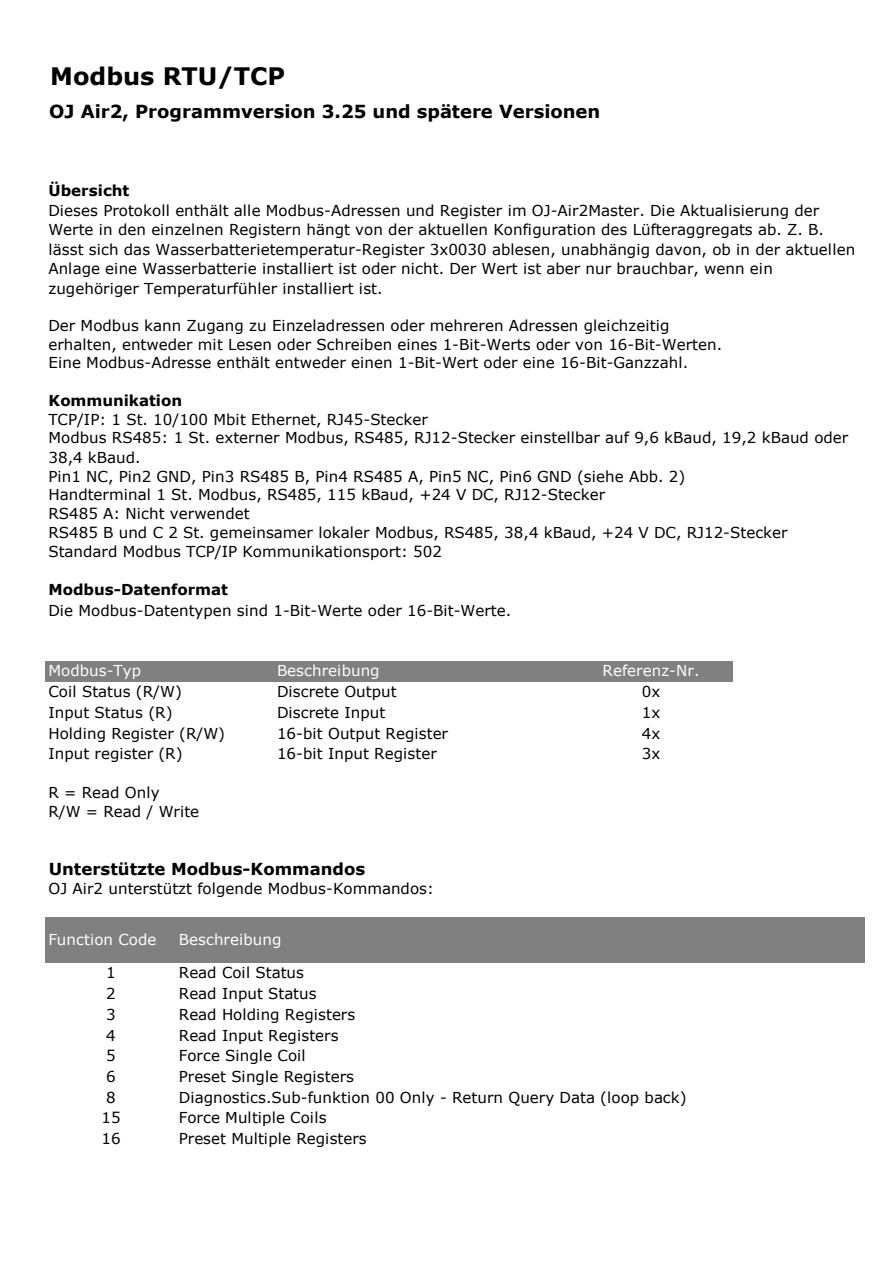
<style>
.page{position:relative;width:893px;height:1263px;background:#fff}
.page>*{position:absolute;margin:0;border:0;box-sizing:border-box;transform-origin:0 0}
.t1{font:700 24px "Verdana";color:#000}
.t2{font:700 18px "Verdana";color:#000}
.t3{font:700 16.5px "Verdana";color:#000}
.t4{font:15px/18.9px "Verdana";color:#000}
.t5{font:15px "Verdana";letter-spacing:.005em;color:#fff}
.t6{font:700 15px "Verdana";letter-spacing:-.005em;color:#000}
.s1{font-weight:700}
</style>
<div class="page">
<div style="left:45px;top:661px;width:687px;height:21px;background:#808080"></div>
<div style="left:45px;top:917px;width:819px;height:46px;background:#808080"></div>
<p class="t1" style="left:50px;top:59px;width:236px">Modbus RTU/TCP</p>
<p class="t2" style="left:49px;top:99px;width:553px">OJ Air2, Programmversion 3.25 und spätere Versionen</p>
<p class="t6" style="left:49px;top:180px;width:82px">Übersicht</p>
<p class="t4" style="left:48px;top:200px;width:808px;line-height:19.5px">Dieses Protokoll enthält alle Modbus-Adressen und Register im OJ-Air2Master. Die Aktualisierung der Werte in den einzelnen Registern hängt von der aktuellen Konfiguration des Lüfteraggregats ab. Z. B. lässt sich das Wasserbatterietemperatur-Register 3x0030 ablesen, unabhängig davon, ob in der aktuellen Anlage eine Wasserbatterie installiert ist oder nicht. Der Wert ist aber nur brauchbar, wenn ein zugehöriger Temperaturfühler installiert ist.</p>
<p class="t4" style="left:48px;top:316px;width:675px">Der Modbus kann Zugang zu Einzeladressen oder mehreren Adressen gleichzeitig erhalten, entweder mit Lesen oder Schreiben eines 1-Bit-Werts oder von 16-Bit-Werten.</p>
<p class="t4" style="left:48px;top:353px;width:641px">Eine Modbus-Adresse enthält entweder einen 1-Bit-Wert oder eine 16-Bit-Ganzzahl.</p>
<p class="t4" style="left:48px;top:391px;width:381px"><span class="s1">Kommunikation<br></span>TCP/IP: 1 St. 10/100 Mbit Ethernet, RJ45-Stecker</p>
<p class="t4" style="left:48px;top:428px;width:801px;line-height:19.5px">Modbus RS485: 1 St. externer Modbus, RS485, RJ12-Stecker einstellbar auf 9,6 kBaud, 19,2 kBaud oder<br>38,4 kBaud.</p>
<p class="t4" style="left:48px;top:466px;width:741px">Pin1 NC, Pin2 GND, Pin3 RS485 B, Pin4 RS485 A, Pin5 NC, Pin6 GND (siehe Abb. 2)<br>Handterminal 1 St. Modbus, RS485, 115 kBaud, +24 V DC, RJ12-Stecker<br>RS485 A: Nicht verwendet<br>RS485 B und C 2 St. gemeinsamer lokaler Modbus, RS485, 38,4 kBaud, +24 V DC, RJ12-Stecker Standard Modbus TCP/IP Kommunikationsport: 502</p>
<p class="t6" style="left:49px;top:578px;width:181px">Modbus-Datenformat</p>
<p class="t4" style="left:48px;top:601px;width:464px">Die Modbus-Datentypen sind 1-Bit-Werte oder 16-Bit-Werte.</p>
<p class="t5" style="left:48px;top:661px;width:94px">Modbus-Typ</p>
<p class="t5" style="left:277px;top:661px;width:104px">Beschreibung</p>
<p class="t5" style="left:603px;top:661px;width:98px">Referenz-Nr.</p>
<p class="t4" style="left:48px;top:682px;width:135px">Coil Status (R/W)</p>
<p class="t4" style="left:277px;top:682px;width:121px">Discrete Output</p>
<p class="t4" style="left:642px;top:682px;width:20px">0x</p>
<p class="t4" style="left:48px;top:703px;width:126px">Input Status (R)</p>
<p class="t4" style="left:277px;top:703px;width:110px">Discrete Input</p>
<p class="t4" style="left:642px;top:703px;width:20px">1x</p>
<p class="t4" style="left:48px;top:723px;width:178px">Holding Register (R/W)</p>
<p class="t4" style="left:277px;top:723px;width:173px">16-bit Output Register</p>
<p class="t4" style="left:642px;top:723px;width:20px">4x</p>
<p class="t4" style="left:48px;top:744px;width:136px">Input register (R)</p>
<p class="t4" style="left:277px;top:744px;width:161px">16-bit Input Register</p>
<p class="t4" style="left:642px;top:744px;width:20px">3x</p>
<p class="t4" style="left:48px;top:783px;width:152px">R = Read Only<br>R/W = Read / Write</p>
<p class="t3" style="left:49px;top:858px;width:318px">Unterstützte Modbus-Kommandos</p>
<p class="t4" style="left:48px;top:879px;width:387px">OJ Air2 unterstützt folgende Modbus-Kommandos:</p>
<p class="t5" style="left:48px;top:929px;width:110px">Function Code</p>
<p class="t5" style="left:179px;top:929px;width:104px">Beschreibung</p>
<p class="t4" style="left:106px;top:963px;width:11px">1</p>
<p class="t4" style="left:179px;top:963px;width:127px">Read Coil Status</p>
<p class="t4" style="left:106px;top:984px;width:11px">2</p>
<p class="t4" style="left:179px;top:984px;width:139px">Read Input Status</p>
<p class="t4" style="left:106px;top:1005px;width:11px">3</p>
<p class="t4" style="left:179px;top:1005px;width:178px">Read Holding Registers</p>
<p class="t4" style="left:106px;top:1025px;width:11px">4</p>
<p class="t4" style="left:179px;top:1025px;width:161px">Read Input Registers</p>
<p class="t4" style="left:106px;top:1046px;width:11px">5</p>
<p class="t4" style="left:179px;top:1046px;width:128px">Force Single Coil</p>
<p class="t4" style="left:106px;top:1067px;width:11px">6</p>
<p class="t4" style="left:179px;top:1067px;width:177px">Preset Single Registers</p>
<p class="t4" style="left:106px;top:1087px;width:11px">8</p>
<p class="t4" style="left:179px;top:1087px;width:509px">Diagnostics.Sub-funktion 00 Only - Return Query Data (loop back)</p>
<p class="t4" style="left:101px;top:1108px;width:21px">15</p>
<p class="t4" style="left:179px;top:1108px;width:149px">Force Multiple Coils</p>
<p class="t4" style="left:101px;top:1129px;width:21px">16</p>
<p class="t4" style="left:179px;top:1129px;width:189px">Preset Multiple Registers</p>
</div>
